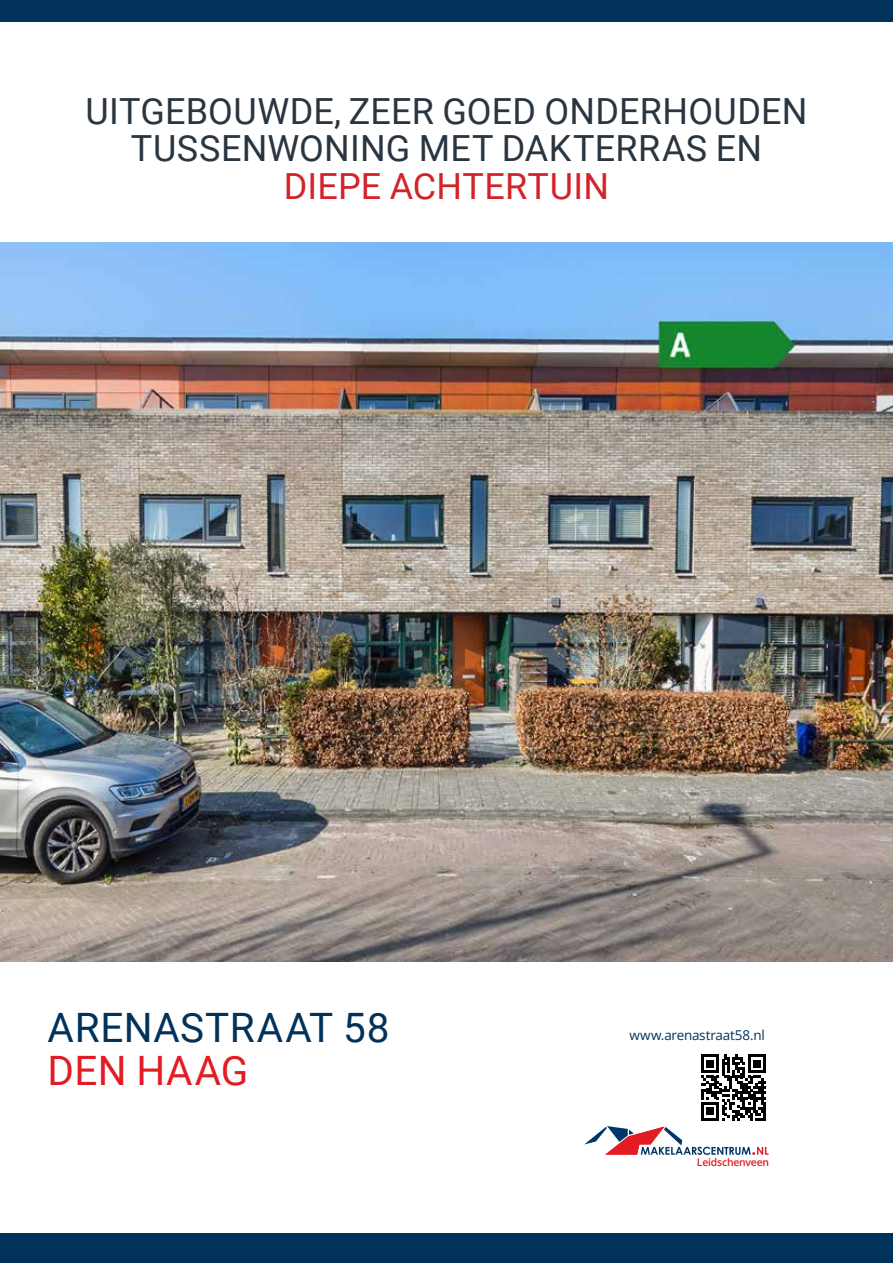
<style>
.page{position:relative;width:893px;height:1263px;background:#fff}
.page>*{position:absolute;margin:0;border:0;box-sizing:border-box;transform-origin:0 0}
.t1{font:40.5px "Roboto";letter-spacing:.02em;color:#01325c}
.t2{font:40.5px "Roboto";letter-spacing:.01em;color:#e31b23}
.t3{font:36px/37.5px "Roboto";letter-spacing:.005em;color:#293540;text-align:center}
.t4{font:36px "Roboto";letter-spacing:.005em;color:#d2232a}
.t5{font:13.5px "Open Sans";letter-spacing:-.02em;color:#01325c}
.t6{font:600 10.5px "Open Sans";letter-spacing:-.025em;color:#e31b23}
</style>
<div class="page">
<img style="left:0;top:243px;width:893px;height:718px">
<div style="left:0;top:1233px;width:893px;height:30px;background:#01325c"></div>
<div style="left:0;top:0;width:893px;height:22px;background:#01325c"></div>
<svg style="left:584px;top:1126px;width:184px;height:29px"></svg>
<svg style="left:701px;top:1054px;width:65px;height:66px"></svg>
<p class="t3" style="left:85px;top:91px;width:723px">UITGEBOUWDE, ZEER GOED ONDERHOUDEN<br>TUSSENWONING MET DAKTERRAS EN</p>
<p class="t4" style="left:284px;top:161px;width:327px">DIEPE ACHTERTUIN</p>
<p class="t1" style="left:47px;top:999px;width:344px">ARENASTRAAT 58</p>
<p class="t2" style="left:47px;top:1042px;width:202px">DEN HAAG</p>
<p class="t5" style="left:629px;top:1025px;width:137px">www.arenastraat58.nl</p>
<p class="t6" style="left:697px;top:1155px;width:74px">Leidschenveen</p>
</div>
